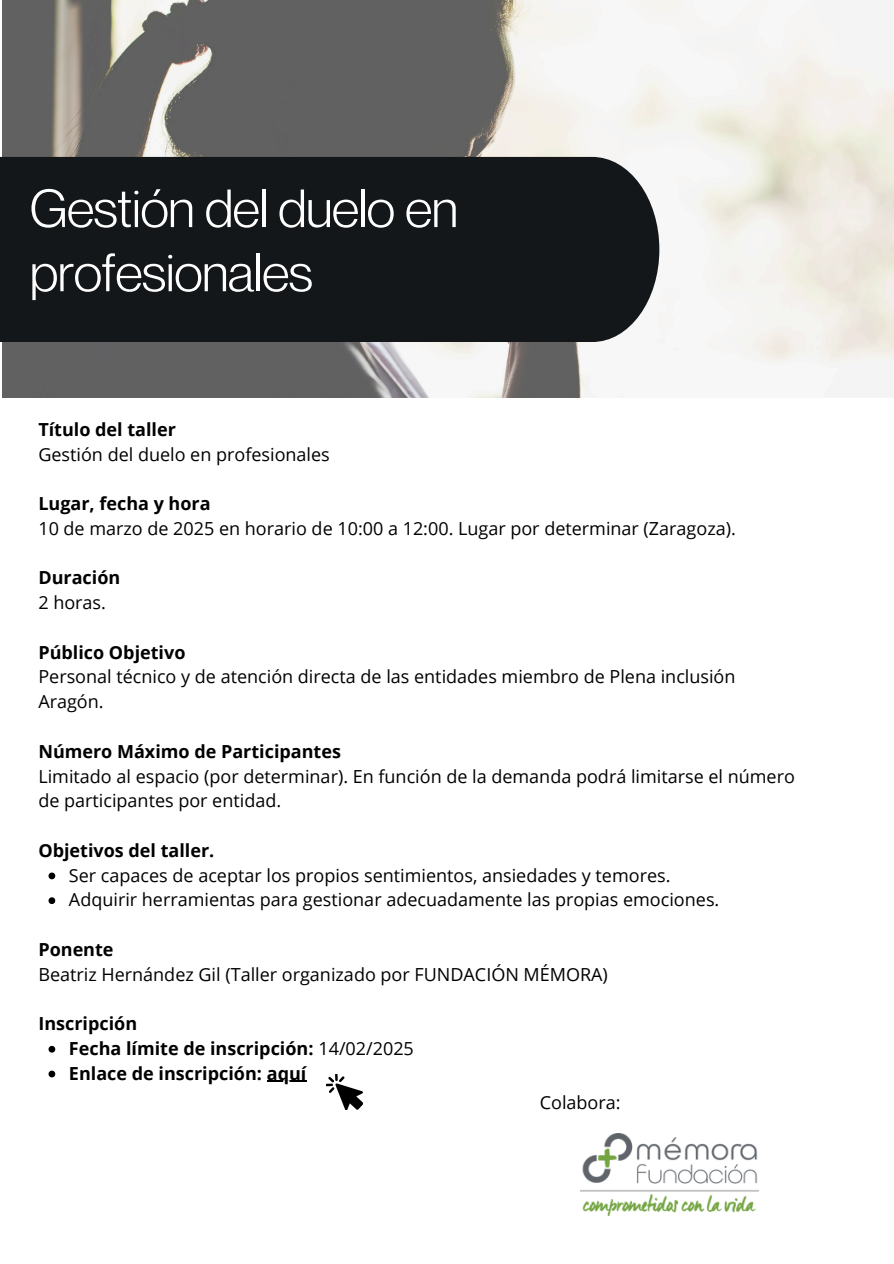
<style>
.page{position:relative;width:894px;height:1264px;background:#fff}
.page>*{position:absolute;margin:0;border:0;box-sizing:border-box;transform-origin:0 0}
.t1{font:52.5px/64.2px "Neue Montreal";letter-spacing:-.01em;color:#fff}
.t2{font:18px/24.8px "Open Sans";color:#000}
.t3{font:700 18px "Open Sans";color:#000}
.s1{font-weight:400}
</style>
<div class="page">
<svg style="left:48px;top:872px;width:7px;height:7px"></svg>
<svg style="left:48px;top:897px;width:7px;height:7px"></svg>
<svg style="left:48px;top:1045px;width:7px;height:7px"></svg>
<svg style="left:48px;top:1070px;width:7px;height:7px"></svg>
<hr style="left:267px;top:1080px;width:39px;height:1px;background:#000">
<img style="left:3px;top:0;width:890px;height:397px">
<div style="left:0;top:157px;width:659px;height:185px;background:#141719"></div>
<img style="left:580px;top:1133px;width:177px;height:82px">
<svg style="left:326px;top:1074px;width:37px;height:36px"></svg>
<p class="t1" style="left:30px;top:175px;width:429px">Gestión del duelo en profesionales</p>
<p class="t3" style="left:38px;top:416px;width:139px">Título del taller</p>
<h1 class="t2" style="left:38px;top:441px;width:293px">Gestión del duelo en profesionales</h1>
<p class="t3" style="left:38px;top:491px;width:174px">Lugar, fecha y hora</p>
<p class="t2" style="left:38px;top:515px;width:698px">10 de marzo de 2025 en horario de 10:00 a 12:00. Lugar por determinar (Zaragoza).</p>
<p class="t3" style="left:38px;top:565px;width:83px">Duración</p>
<p class="t2" style="left:38px;top:590px;width:69px">2 horas.</p>
<p class="t3" style="left:38px;top:639px;width:148px">Público Objetivo</p>
<p class="t2" style="left:38px;top:664px;width:698px">Personal técnico y de atención directa de las entidades miembro de Plena inclusión<br>Aragón.</p>
<p class="t3" style="left:38px;top:738px;width:304px">Número Máximo de Participantes</p>
<p class="t2" style="left:38px;top:763px;width:757px">Limitado al espacio (por determinar). En función de la demanda podrá limitarse el número de participantes por entidad.</p>
<p class="t3" style="left:38px;top:837px;width:177px">Objetivos del taller.</p>
<p class="t2" style="left:69px;top:862px;width:603px">Ser capaces de aceptar los propios sentimientos, ansiedades y temores.</p>
<h2 class="t2" style="left:69px;top:887px;width:651px">Adquirir herramientas para gestionar adecuadamente las propias emociones.</h2>
<p class="t3" style="left:38px;top:936px;width:77px">Ponente</p>
<p class="t2" style="left:38px;top:961px;width:571px">Beatriz Hernández Gil (Taller organizado por FUNDACIÓN MÉMORA)</p>
<p class="t3" style="left:38px;top:1010px;width:100px">Inscripción</p>
<p class="t3" style="left:69px;top:1035px;width:346px">Fecha límite de inscripción: <span class="s1">14/02/2025</span></p>
<h2 class="t3" style="left:69px;top:1060px;width:239px">Enlace de inscripción: aquí</h2>
<p class="t2" style="left:539px;top:1089px;width:82px">Colabora:</p>
</div>
